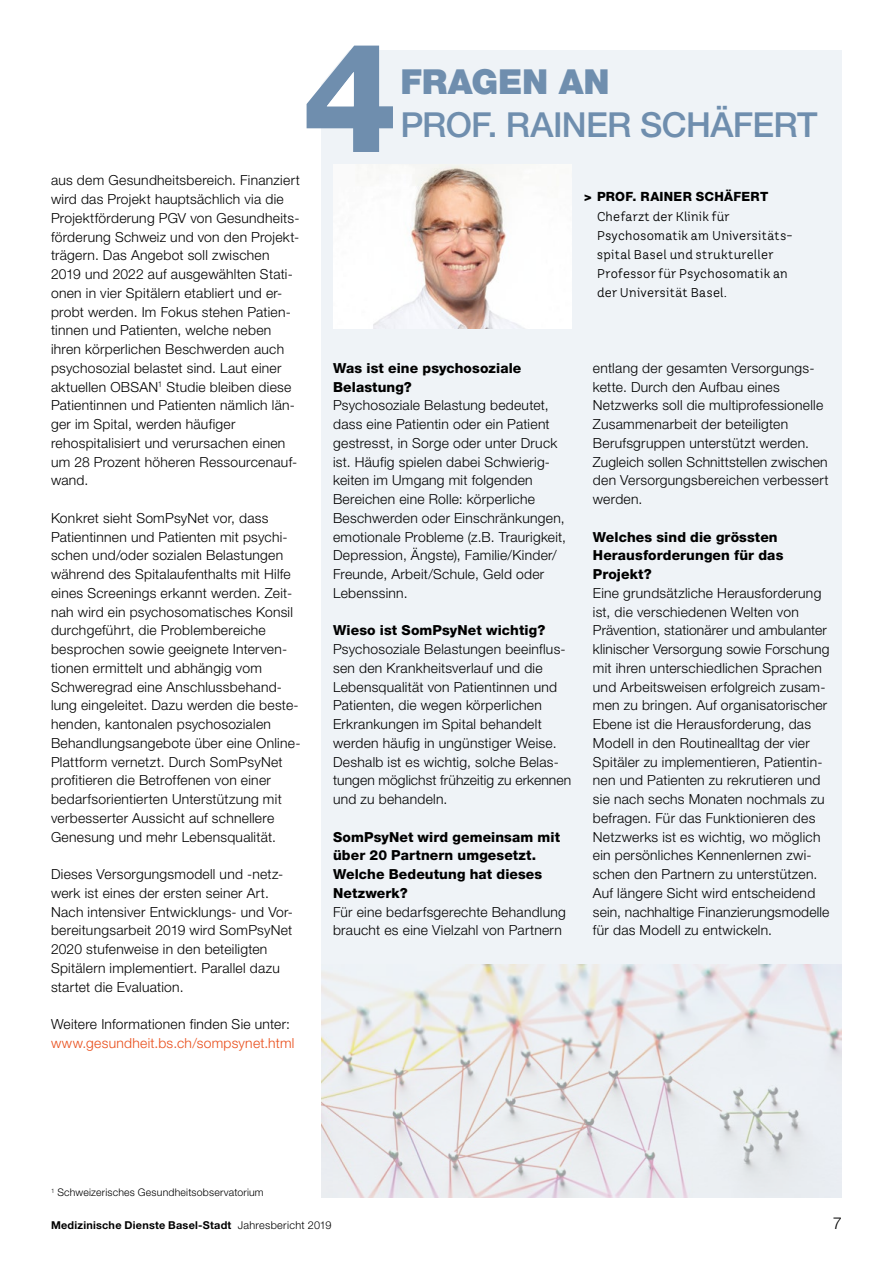
<style>
.page{position:relative;width:893px;height:1263px;background:#fff}
.page>*{position:absolute;margin:0;border:0;box-sizing:border-box;transform-origin:0 0}
.t1{font:800 152.7px "Helvetica Neue LT Std";color:#6f8eae}
.t2{font:500 34.5px "Helvetica Neue LT Std";letter-spacing:-.02em;color:#6f8eae}
.t3{font:900 34.5px "Helvetica Neue LT Std";letter-spacing:-.005em;color:#6f8eae}
.t4{font:300 16.5px "Helvetica Neue LT Std";color:#000}
.GS{font:300 13.8px/18.8px "Helvetica Neue LT Std";letter-spacing:.02em;color:#000}
.GS_Interviewtitel_sc{font:800 13.8px/18.8px "Helvetica Neue LT Std";letter-spacing:.01em;color:#000}
.t5{font:12.75px/19.2px "TT Hazelnuts";letter-spacing:.025em;color:#000}
.t6{font:800 12.75px "Helvetica Neue LT Std";letter-spacing:.02em;color:#000}
.t7{font:700 10.8px "Helvetica Neue LT Std";letter-spacing:.02em;color:#000}
.t8{font:300 10.5px "Helvetica Neue LT Std";letter-spacing:.02em;color:#000}
.s1{color:#e94e1b}
.s2{font-weight:300}
</style>
<div class="page">
<div style="left:322px;top:50px;width:520px;height:1148px;background:#eff3f7"></div>
<img style="left:333px;top:164px;width:238px;height:165px">
<img style="left:322px;top:965px;width:520px;height:232px">
<svg style="left:321px;top:50px;width:32px;height:56px"></svg>
<p class="t1" style="left:302px;top:7px;width:98px">4</p>
<p class="t3" style="left:400px;top:61px;width:211px">FRAGEN AN</p>
<p class="t2" style="left:400px;top:104px;width:419px">PROF. RAINER SCHÄFERT</p>
<h3 class="GS" style="left:51px;top:171px;width:250px">aus dem Gesundheitsbereich. Finanziert wird das Projekt hauptsächlich via die Projektförderung PGV von Gesundheits&shy;förderung Schweiz und von den Projekt&shy;trägern. Das Angebot soll zwischen 2019 und 2022 auf ausgewählten Stati&shy;onen in vier Spitälern etabliert und er&shy;probt werden. Im Fokus stehen Patien&shy;tinnen und Patienten, welche neben ihren körperlichen Beschwerden auch psychosozial belastet sind. Laut einer aktuellen OBSAN<sup>1</sup> Studie bleiben diese Patientinnen und Patienten nämlich län&shy;ger im Spital, werden häufiger rehospitalisiert und verursachen einen um 28 Prozent höheren Ressourcenauf&shy;wand.</h3>
<h3 class="GS" style="left:51px;top:508px;width:251px">Konkret sieht SomPsyNet vor, dass Patientinnen und Patienten mit psychi&shy;schen und/oder sozialen Belastungen während des Spitalaufenthalts mit Hilfe eines Screenings erkannt werden. Zeit&shy;nah wird ein psychosomatisches Konsil durchgeführt, die Problembereiche besprochen sowie geeignete Interven&shy;tionen ermittelt und abhängig vom Schweregrad eine Anschlussbehand&shy;lung eingeleitet. Dazu werden die beste&shy;henden, kantonalen psychosozialen Behandlungsangebote über eine Online-Plattform vernetzt. Durch SomPsyNet profitieren die Betroffenen von einer bedarfsorientierten Unterstützung mit verbesserter Aussicht auf schnellere Genesung und mehr Lebensqualität.</h3>
<h3 class="GS" style="left:51px;top:864px;width:244px">Dieses Versorgungsmodell und -netz&shy;werk ist eines der ersten seiner Art.<br>Nach intensiver Entwicklungs- und Vor&shy;bereitungsarbeit 2019 wird SomPsyNet 2020 stufenweise in den beteiligten Spitälern implementiert. Parallel dazu startet die Evaluation.</h3>
<h3 class="GS" style="left:51px;top:1014px;width:245px">Weitere Informationen finden Sie unter: <span class="s1">www.gesundheit.bs.ch/sompsynet.html</span></h3>
<p class="t6" style="left:584px;top:189px;width:186px">&gt; PROF. RAINER SCHÄFERT</p>
<p class="t5" style="left:597px;top:206px;width:197px">Chefarzt der Klinik für<br>Psychosomatik am Universitäts&shy;spital Basel und struktureller<br>Professor für Psychosomatik an der Universität Basel.</p>
<h3 class="GS_Interviewtitel_sc" style="left:333px;top:358px;width:190px">Was ist eine psychosoziale<br>Belastung?</h3>
<h3 class="GS" style="left:333px;top:396px;width:235px">Psychosoziale Belastung bedeutet, dass eine Patientin oder ein Patient gestresst, in Sorge oder unter Druck ist. Häufig spielen dabei Schwierig&shy;keiten im Umgang mit folgenden Bereichen eine Rolle: körperliche Beschwerden oder Einschränkungen, emotionale Probleme (z.B. Traurigkeit, Depression, Ängste), Familie/Kinder/ Freunde, Arbeit/Schule, Geld oder Lebenssinn.</h3>
<h3 class="GS_Interviewtitel_sc" style="left:333px;top:621px;width:214px">Wieso ist SomPsyNet wichtig?</h3>
<h3 class="GS" style="left:333px;top:639px;width:240px">Psychosoziale Belastungen beeinflus&shy;sen den Krankheitsverlauf und die Lebensqualität von Patientinnen und Patienten, die wegen körperlichen Erkrankungen im Spital behandelt werden häufig in ungünstiger Weise.<br>Deshalb ist es wichtig, solche Belas&shy;tungen möglichst frühzeitig zu erkennen und zu behandeln.</h3>
<h3 class="GS_Interviewtitel_sc" style="left:333px;top:827px;width:229px">SomPsyNet wird gemeinsam mit über 20 Partnern umgesetzt.<br>Welche Bedeutung hat dieses<br>Netzwerk?</h3>
<h3 class="GS" style="left:333px;top:902px;width:234px">Für eine bedarfsgerechte Behandlung braucht es eine Vielzahl von Partnern</h3>
<h3 class="GS" style="left:593px;top:358px;width:237px">entlang der gesamten Versorgungs&shy;kette. Durch den Aufbau eines Netzwerks soll die multiprofessionelle Zusammenarbeit der beteiligten Berufsgruppen unterstützt werden.<br>Zugleich sollen Schnittstellen zwischen den Versorgungsbereichen verbessert werden.</h3>
<h3 class="GS_Interviewtitel_sc" style="left:593px;top:527px;width:192px">Welches sind die grössten<br>Herausforderungen für das<br>Projekt?</h3>
<h3 class="GS" style="left:593px;top:583px;width:238px">Eine grundsätzliche Herausforderung ist, die verschiedenen Welten von Prävention, stationärer und ambulanter klinischer Versorgung sowie Forschung mit ihren unterschiedlichen Sprachen und Arbeitsweisen erfolgreich zusam&shy;men zu bringen. Auf organisatorischer Ebene ist die Herausforderung, das Modell in den Routinealltag der vier Spitäler zu implementieren, Patientin&shy;nen und Patienten zu rekrutieren und sie nach sechs Monaten nochmals zu befragen. Für das Funktionieren des Netzwerks ist es wichtig, wo möglich ein persönliches Kennenlernen zwi&shy;schen den Partnern zu unterstützen.<br>Auf längere Sicht wird entscheidend sein, nachhaltige Finanzierungsmodelle für das Modell zu entwickeln.</h3>
<p class="t8" style="left:51px;top:1186px;width:214px"><sup>1</sup> Schweizerisches Gesundheitsobservatorium</p>
<p class="t7" style="left:51px;top:1218px;width:282px">Medizinische Dienste Basel-Stadt <span class="s2">Jahresbericht 2019</span></p>
<p class="t4" style="left:833px;top:1213px;width:11px">7</p>
</div>
